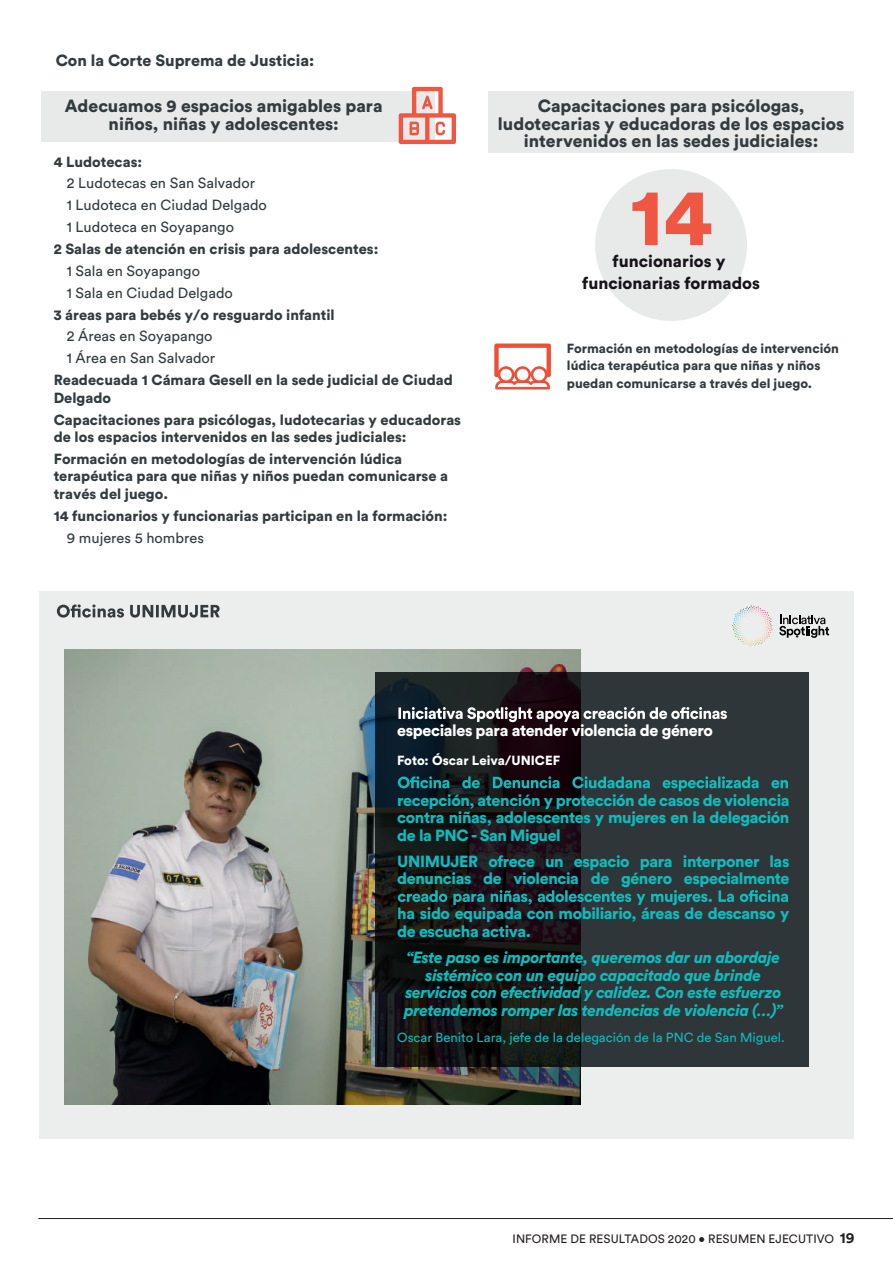
<style>
.page{position:relative;width:893px;height:1263px;background:#fff}
.page>*{position:absolute;margin:0;border:0;box-sizing:border-box;transform-origin:0 0}
.t1{font:900 80.7px "Circular Std";color:#f05743}
.t2{font:900 17.55px/17.5px "Circular Std";color:#333b3e;text-align:center}
.t3{font:900 16.8px "Circular Std";color:#171419}
.t4{font:900 16.05px/17.5px "Circular Std";letter-spacing:-.025em;color:#0fbbbc}
.t5{font:italic 900 16.05px/17.5px "Circular Std";letter-spacing:-.025em;color:#0fbbbc;text-align:center}
.t6{font:900 16.05px "Circular Std";letter-spacing:-.025em;color:#fff}
.t7{font:900 16.05px "Circular Std";color:#333b3e}
.t8{font:900 14.55px/17.5px "Circular Std";color:#333b3e}
.t9{font:14.55px/21.9px "Circular Std";color:#333b3e}
.t10{font:900 13.05px/17.5px "Circular Std";color:#333b3e}
.t11{font:13.05px "Circular Std";color:#0fbbbc}
.t12{font:900 13.05px "Circular Std";color:#fff}
.t13{font:12px "Circular Std";letter-spacing:.005em;color:#231f20}
.s1{font-weight:700;font-size:15px}
</style>
<div class="page">
<hr style="left:38px;top:1218px;width:855px;height:1px;background:#231f20">
<div style="left:41px;top:91px;width:394px;height:51px;background:#e8e9e9"></div>
<div style="left:488px;top:91px;width:366px;height:62px;background:#e8e9e9"></div>
<div style="left:595px;top:169px;width:152px;height:152px;background:#e8e9e9;border-radius:50%"></div>
<svg style="left:399px;top:87px;width:57px;height:57px"></svg>
<div style="left:40px;top:591px;width:814px;height:548px;background:#eceded"></div>
<img style="left:64px;top:649px;width:516px;height:455px">
<svg style="left:57px;top:604px;width:163px;height:14px"></svg>
<svg style="left:779px;top:615px;width:50px;height:23px"></svg>
<svg style="left:732px;top:605px;width:40px;height:41px"></svg>
<svg style="left:375px;top:672px;width:433px;height:394px;background:#222528"></svg>
<svg style="left:398px;top:707px;width:329px;height:15px;background:#6d6e71"></svg>
<svg style="left:398px;top:776px;width:390px;height:15px;background:#1b5155"></svg>
<svg style="left:398px;top:890px;width:390px;height:15px;background:#1e5457"></svg>
<svg style="left:494px;top:343px;width:57px;height:46px"></svg>
<p class="t7" style="left:56px;top:50px;width:260px">Con la Corte Suprema de Justicia:</p>
<p class="t2" style="left:65px;top:97px;width:319px">Adecuamos 9 espacios amigables para niños, niñas y adolescentes:</p>
<p class="t2" style="left:498px;top:97px;width:348px">Capacitaciones para psicólogas, ludotecarias y educadoras de los espacios intervenidos en las sedes judiciales:</p>
<p class="t8" style="left:54px;top:152px;width:90px">4 Ludotecas:</p>
<p class="t9" style="left:67px;top:172px;width:202px">2 Ludotecas en San Salvador<br>1 Ludoteca en Ciudad Delgado<br>1 Ludoteca en Soyapango</p>
<p class="t8" style="left:54px;top:240px;width:326px">2 Salas de atención en crisis para adolescentes:</p>
<p class="t9" style="left:67px;top:260px;width:168px">1 Sala en Soyapango<br>1 Sala en Ciudad Delgado</p>
<p class="t8" style="left:54px;top:305px;width:283px">3 áreas para bebés y/o resguardo infantil</p>
<p class="t9" style="left:67px;top:325px;width:150px">2 Áreas en Soyapango<br>1 Área en San Salvador</p>
<p class="t8" style="left:54px;top:371px;width:401px">Readecuada 1 Cámara Gesell en la sede judicial de Ciudad<br>Delgado</p>
<p class="t8" style="left:54px;top:410px;width:409px">Capacitaciones para psicólogas, ludotecarias y educadoras de los espacios intervenidos en las sedes judiciales:</p>
<p class="t8" style="left:54px;top:450px;width:396px">Formación en metodologías de intervención lúdica terapéutica para que niñas y niños puedan comunicarse a través del juego.</p>
<p class="t8" style="left:54px;top:506px;width:395px">14 funcionarios y funcionarias participan en la formación:</p>
<p class="t9" style="left:67px;top:526px;width:139px">9 mujeres 5 hombres</p>
<h1 class="t1" style="left:630px;top:163px;width:84px">14</h1>
<p class="t3" style="left:582px;top:272px;width:179px">funcionarias formados</p>
<p class="t3" style="left:613px;top:250px;width:114px">funcionarios y</p>
<p class="t10" style="left:567px;top:339px;width:274px">Formación en metodologías de intervención lúdica terapéutica para que niñas y niños puedan comunicarse a través del juego.</p>
<p class="t6" style="left:397px;top:720px;width:317px">especiales para atender violencia de género</p>
<p class="t12" style="left:397px;top:751px;width:164px">Foto: Óscar Leiva/UNICEF</p>
<p class="t4" style="left:397px;top:791px;width:394px;text-align:justify">recepción, atención y protección de casos de violencia contra niñas, adolescentes y mujeres en la delegación de la PNC - San Miguel</p>
<p class="t4" style="left:397px;top:852px;width:394px">UNIMUJER ofrece un espacio para interponer las denuncias de violencia de género especialmente</p>
<p class="t4" style="left:397px;top:904px;width:394px">ha sido equipada con mobiliario, áreas de descanso y de escucha activa.</p>
<p class="t5" style="left:404px;top:948px;width:380px">“Este paso es importante, queremos dar un abordaje sistémico con un equipo capacitado que brinde servicios con efectividad y calidez. Con este esfuerzo pretendemos romper las tendencias de violencia (…)”</p>
<p class="t11" style="left:397px;top:1029px;width:389px">Oscar Benito Lara, jefe de la delegación de la PNC de San Miguel.</p>
<p class="t13" style="left:513px;top:1232px;width:344px">INFORME DE RESULTADOS 2020 • RESUMEN EJECUTIVO <span class="s1">19</span></p>
</div>
